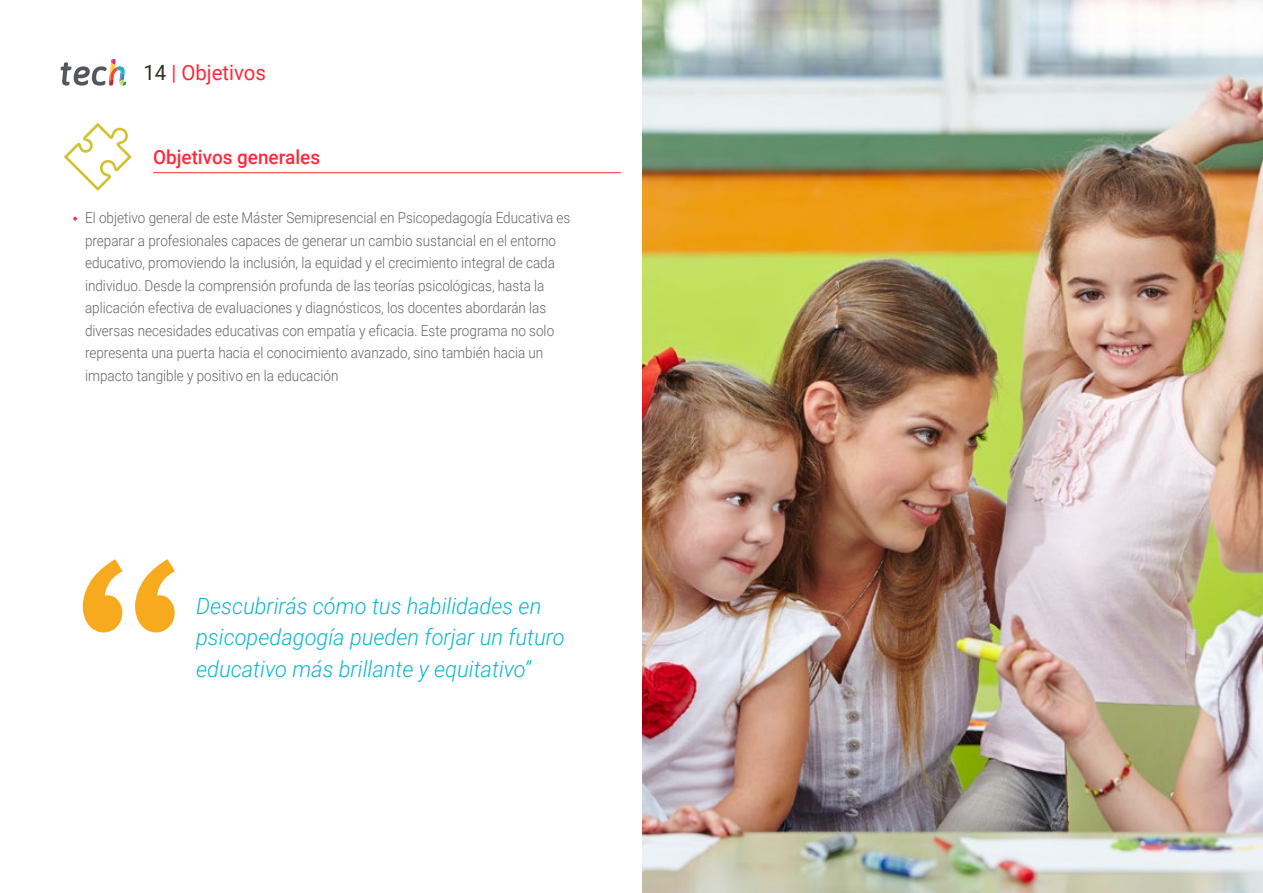
<style>
.page{position:relative;width:1263px;height:893px;background:#fff}
.page>*{position:absolute;margin:0;border:0;box-sizing:border-box;transform-origin:0 0}
.t1{font:italic 300 22.5px/31.5px "Roboto";color:#0fb6cf}
.t2{font:21px "Roboto";color:#ff293a}
.t3{font:500 19.5px "Roboto";color:#ff293a}
.t4{font:300 15px/22.5px "Roboto";color:#61646a;scale:.9 1}
.s1{color:#312e20}
</style>
<div class="page">
<hr style="left:153px;top:172px;width:468px;height:1px;background:#ff293a">
<svg style="left:64px;top:123px;width:68px;height:68px"></svg>
<img style="left:642px;top:0;width:621px;height:893px">
<svg style="left:83px;top:559px;width:92px;height:73px"></svg>
<svg style="left:61px;top:59px;width:65px;height:27px"></svg>
<h2 class="t2" style="left:144px;top:57px;width:124px"><span class="s1">14</span> | Objetivos</h2>
<h3 class="t3" style="left:153px;top:144px;width:169px">Objetivos generales</h3>
<p class="t4" style="left:85px;top:206px;width:541px">El objetivo general de este Máster Semipresencial en Psicopedagogía Educativa es preparar a profesionales capaces de generar un cambio sustancial en el entorno educativo, promoviendo la inclusión, la equidad y el crecimiento integral de cada individuo. Desde la comprensión profunda de las teorías psicológicas, hasta la aplicación efectiva de evaluaciones y diagnósticos, los docentes abordarán las diversas necesidades educativas con empatía y eficacia. Este programa no solo representa una puerta hacia el conocimiento avanzado, sino también hacia un impacto tangible y positivo en la educación</p>
<h1 class="t1" style="left:196px;top:589px;width:370px">Descubrirás cómo tus habilidades en psicopedagogía pueden forjar un futuro educativo más brillante y equitativo”</h1>
</div>
